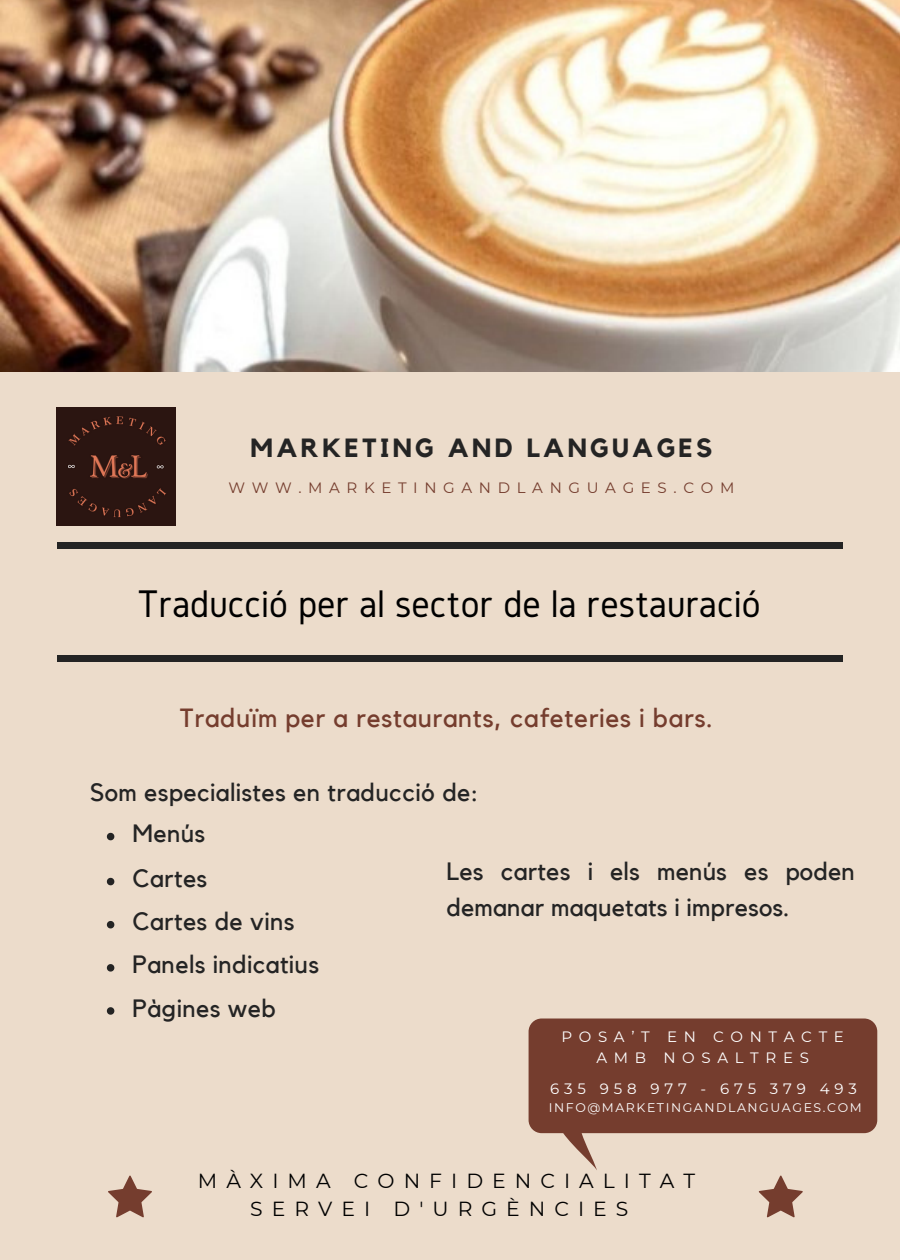
<style>
.page{position:relative;width:900px;height:1260px;background:#ecdccb}
.page>*{position:absolute;margin:0;border:0;box-sizing:border-box;transform-origin:0 0}
.t1{font:40px "Gidole";color:#000}
.t2{font:26.25px "Kollektif";letter-spacing:.025em;color:#753d2e}
.t3{font:700 26.25px "Kollektif";letter-spacing:.13em;color:#242424}
.t4{font:25px/35.5px "Kollektif";letter-spacing:.015em;color:#242424}
.t5{font:20.25px "Montserrat";letter-spacing:.445em;color:#000}
.t6{font:15px "Montserrat";letter-spacing:.445em;color:#753d2e}
.t7{font:15px/20.8px "Montserrat";letter-spacing:.445em;color:#fff;text-align:center}
.t8{font:15px "Montserrat";letter-spacing:.325em;color:#fff}
.t9{font:12.5px "Montserrat";letter-spacing:.125em;color:#fff}
</style>
<div class="page">
<div style="left:57px;top:543px;width:786px;height:6px;background:#242424"></div>
<div style="left:57px;top:656px;width:786px;height:6px;background:#242424"></div>
<img style="left:57px;top:407px;width:118px;height:118px">
<svg style="left:759px;top:1175px;width:44px;height:43px"></svg>
<svg style="left:108px;top:1175px;width:44px;height:43px"></svg>
<img style="left:0;top:0;width:900px;height:371px">
<svg style="left:107px;top:833px;width:7px;height:7px"></svg>
<svg style="left:107px;top:878px;width:7px;height:7px"></svg>
<svg style="left:107px;top:921px;width:7px;height:7px"></svg>
<svg style="left:107px;top:964px;width:7px;height:8px"></svg>
<svg style="left:107px;top:1007px;width:7px;height:8px"></svg>
<svg style="left:529px;top:1019px;width:348px;height:151px;fill:#753d2e"></svg>
<p class="t3" style="left:251px;top:435px;width:463px">MARKETING AND LANGUAGES</p>
<p class="t6" style="left:228px;top:479px;width:507px">WWW.MARKETINGANDLANGUAGES.COM</p>
<p class="t1" style="left:137px;top:581px;width:625px">Traducció per al sector de la restauració</p>
<p class="t2" style="left:180px;top:706px;width:534px">Traduïm per a restaurants, cafeteries i bars.</p>
<p class="t4" style="left:90px;top:775px;width:390px">Som especialistes en traducció de:</p>
<p class="t4" style="left:132px;top:817px;width:74px">Menús</p>
<p class="t4" style="left:132px;top:862px;width:76px">Cartes</p>
<p class="t4" style="left:132px;top:905px;width:164px">Cartes de vins</p>
<p class="t4" style="left:132px;top:948px;width:188px">Panels indicatius</p>
<p class="t4" style="left:132px;top:991px;width:145px">Pàgines web</p>
<p class="t4" style="left:447px;top:855px;width:410px">Les cartes i els menús es poden demanar maquetats i impresos.</p>
<p class="t7" style="left:561px;top:1027px;width:284px">POSA’T EN CONTACTE<br>AMB NOSALTRES</p>
<p class="t8" style="left:550px;top:1079px;width:308px">635 958 977 - 675 379 493</p>
<p class="t9" style="left:549px;top:1100px;width:314px">INFO@MARKETINGANDLANGUAGES.COM</p>
<p class="t5" style="left:198px;top:1169px;width:499px">MÀXIMA CONFIDENCIALITAT</p>
<p class="t5" style="left:250px;top:1197px;width:380px">SERVEI D'URGÈNCIES</p>
</div>
